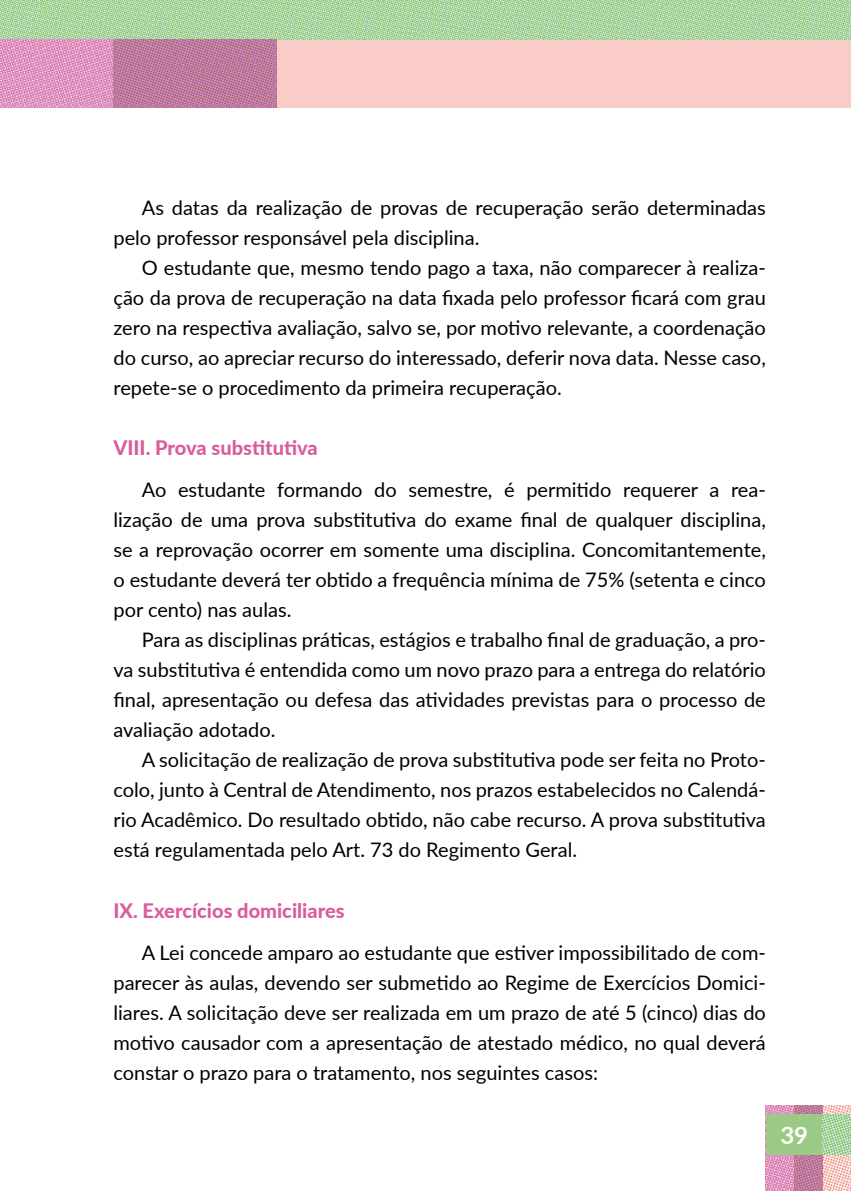
<style>
.page{position:relative;width:851px;height:1191px;background:#fff}
.page>*{position:absolute;margin:0;border:0;box-sizing:border-box;transform-origin:0 0}
.t1{font:700 24px "Lato";color:#fff}
.t2{font:20px/30px "Lato";color:#000;text-align:justify}
.t3{font:800 20px "Lato";color:#d95d9e}
</style>
<div class="page">
<img style="left:0;top:0;width:850px;height:40px">
<img style="left:765px;top:1106px;width:85px;height:85px">
<div style="left:765px;top:1114px;width:63px;height:40px;background:#9aca86"></div>
<img style="left:822px;top:1114px;width:28px;height:40px">
<div style="left:277px;top:40px;width:573px;height:68px;background:#f9ccc8"></div>
<img style="left:0;top:40px;width:277px;height:68px">
<p class="t2" style="left:113px;top:191px;width:653px;text-indent:28px">As datas da realização de provas de recuperação serão determinadas pelo professor responsável pela disciplina.</p>
<p class="t2" style="left:113px;top:251px;width:653px;text-indent:28px">O estudante que, mesmo tendo pago a taxa, não comparecer à realiza&shy;ção da prova de recuperação na data fixada pelo professor ficará com grau zero na respectiva avaliação, salvo se, por motivo relevante, a coordenação do curso, ao apreciar recurso do interessado, deferir nova data. Nesse caso, repete-se o procedimento da primeira recuperação.</p>
<p class="t3" style="left:113px;top:433px;width:206px">VIII. Prova substitutiva</p>
<p class="t2" style="left:113px;top:473px;width:653px;text-indent:28px">Ao estudante formando do semestre, é permitido requerer a rea&shy;lização de uma prova substitutiva do exame final de qualquer disciplina, se a reprovação ocorrer em somente uma disciplina. Concomitantemente, o estudante deverá ter obtido a frequência mínima de 75% (setenta e cinco por cento) nas aulas.</p>
<p class="t2" style="left:113px;top:623px;width:653px;text-indent:28px">Para as disciplinas práticas, estágios e trabalho final de graduação, a pro&shy;va substitutiva é entendida como um novo prazo para a entrega do relatório final, apresentação ou defesa das atividades previstas para o processo de avaliação adotado.</p>
<p class="t2" style="left:113px;top:743px;width:653px;text-indent:28px">A solicitação de realização de prova substitutiva pode ser feita no Proto&shy;colo, junto à Central de Atendimento, nos prazos estabelecidos no Calendá&shy;rio Acadêmico. Do resultado obtido, não cabe recurso. A prova substitutiva está regulamentada pelo Art. 73 do Regimento Geral.</p>
<p class="t3" style="left:113px;top:896px;width:233px">IX. Exercícios domiciliares</p>
<p class="t2" style="left:113px;top:936px;width:653px;text-indent:28px">A Lei concede amparo ao estudante que estiver impossibilitado de com&shy;parecer às aulas, devendo ser submetido ao Regime de Exercícios Domici&shy;liares. A solicitação deve ser realizada em um prazo de até 5 (cinco) dias do motivo causador com a apresentação de atestado médico, no qual deverá constar o prazo para o tratamento, nos seguintes casos:</p>
<p class="t1" style="left:780px;top:1117px;width:29px">39</p>
</div>
